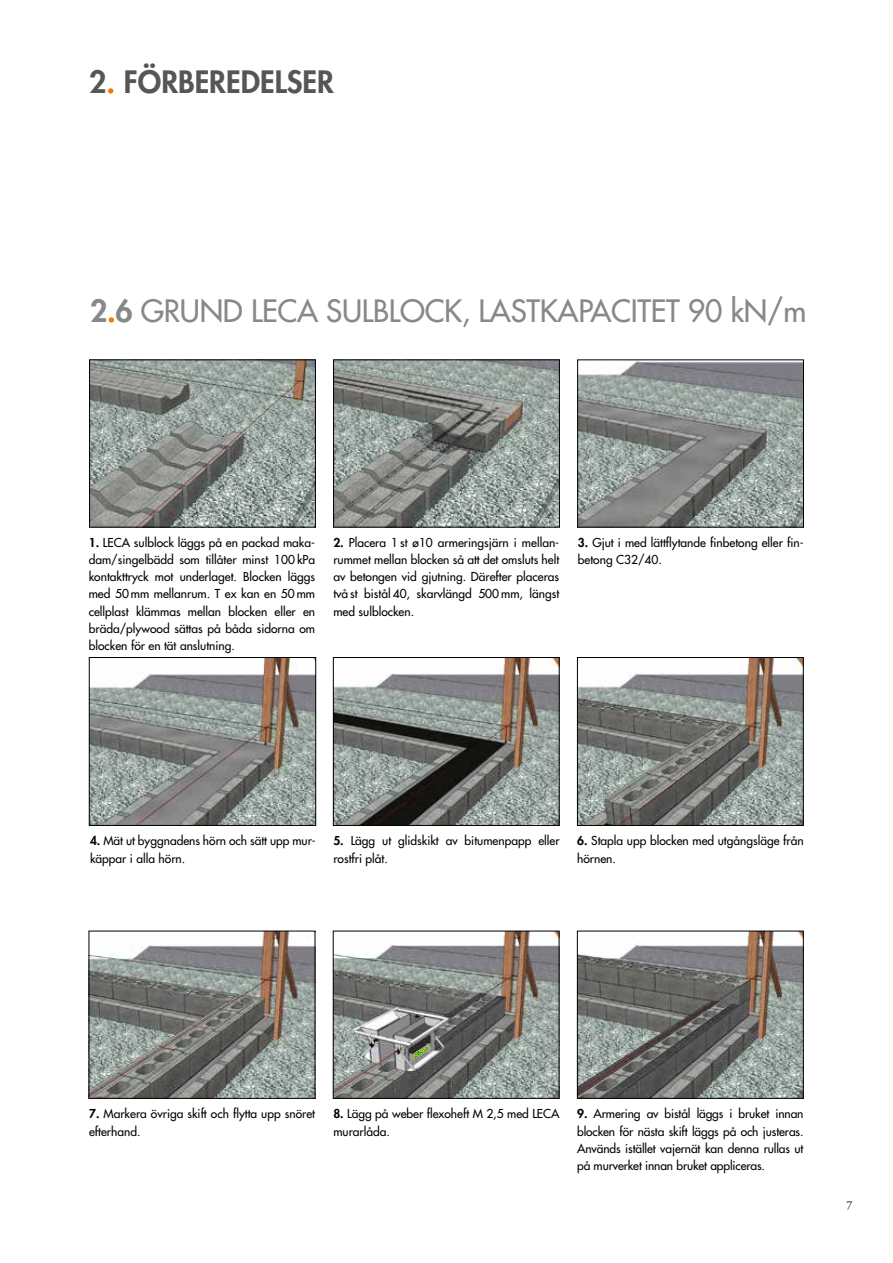
<style>
.page{position:relative;width:893px;height:1263px;background:#fff}
.page>*{position:absolute;margin:0;border:0;box-sizing:border-box;transform-origin:0 0}
.t1{font:500 30px "Futura Std";letter-spacing:-.01em;color:#878988}
.t2{font:800 30px "Futura Std";color:#555756}
.t3{font:500 12px/17.2px "Futura Std";color:#000}
.t4{font:12px "Adobe Garamond Pro";color:#000}
.s1{color:#f17900}
.s2{font-weight:800}
.s3{font-weight:800;color:#f17900}
</style>
<div class="page">
<img style="left:91px;top:362px;width:223px;height:163px">
<div style="left:89px;top:360px;width:227px;height:167px;border:1px solid #000"></div>
<img style="left:335px;top:362px;width:223px;height:163px">
<div style="left:333px;top:360px;width:227px;height:167px;border:1px solid #000"></div>
<img style="left:579px;top:362px;width:223px;height:163px">
<div style="left:577px;top:360px;width:227px;height:167px;border:1px solid #000"></div>
<img style="left:91px;top:659px;width:223px;height:165px">
<div style="left:89px;top:657px;width:227px;height:169px;border:1px solid #000"></div>
<img style="left:335px;top:659px;width:222px;height:165px">
<div style="left:333px;top:657px;width:226px;height:169px;border:1px solid #000"></div>
<img style="left:579px;top:659px;width:222px;height:165px">
<div style="left:577px;top:657px;width:226px;height:169px;border:1px solid #000"></div>
<img style="left:91px;top:933px;width:222px;height:163px">
<img style="left:335px;top:933px;width:222px;height:163px">
<img style="left:579px;top:933px;width:222px;height:163px">
<svg style="left:409px;top:1041px;width:22px;height:23px"></svg>
<h1 class="t2" style="left:89px;top:63px;width:246px">2<span class="s1">.</span> FÖRBEREDELSER</h1>
<h1 class="t1" style="left:90px;top:292px;width:718px"><span class="s2">2</span><span class="s3">.</span><span class="s2">6</span> GRUND LECA SULBLOCK, LASTKAPACITET 90 kN/m</h1>
<p class="t3" style="left:89px;top:534px;width:228px;text-align:justify"><span class="s2">1.</span> LECA sulblock läggs på en packad maka&shy;dam/singelbädd som tillåter minst 100 kPa kontakttryck mot underlaget. Blocken läggs med 50 mm mellanrum. T ex kan en 50 mm cellplast klämmas mellan blocken eller en bräda/plywood sättas på båda sidorna om blocken för en tät anslutning.</p>
<p class="t3" style="left:578px;top:534px;width:227px"><span class="s2">3.</span> Gjut i med lättflytande finbetong eller fin&shy;betong C32/40.</p>
<p class="t3" style="left:333px;top:534px;width:227px;text-align:justify"><span class="s2">2.</span> Placera 1 st ø10 armeringsjärn i mellan&shy;rummet mellan blocken så att det omsluts helt av betongen vid gjutning. Därefter placeras två st bistål 40, skarvlängd 500 mm, längst med sulblocken.</p>
<p class="t3" style="left:90px;top:832px;width:227px"><span class="s2">4.</span> Mät ut byggnadens hörn och sätt upp mur&shy;käppar i alla hörn.</p>
<p class="t3" style="left:577px;top:832px;width:228px"><span class="s2">6.</span> Stapla upp blocken med utgångsläge från hörnen.</p>
<p class="t3" style="left:333px;top:832px;width:228px"><span class="s2">5.</span> Lägg ut glidskikt av bitumenpapp eller rostfri plåt.</p>
<p class="t3" style="left:89px;top:1105px;width:228px"><span class="s2">7.</span> Markera övriga skift och flytta upp snöret efterhand.</p>
<p class="t3" style="left:333px;top:1105px;width:228px"><span class="s2">8.</span> Lägg på weber flexoheft M 2,5 med LECA murarlåda.</p>
<p class="t3" style="left:577px;top:1105px;width:228px;text-align:justify"><span class="s2">9.</span> Armering av bistål läggs i bruket innan blocken för nästa skift läggs på och justeras.<br>Används istället vajernät kan denna rullas ut på murverket innan bruket appliceras.</p>
<p class="t4" style="left:846px;top:1197px;width:7px">7</p>
</div>
